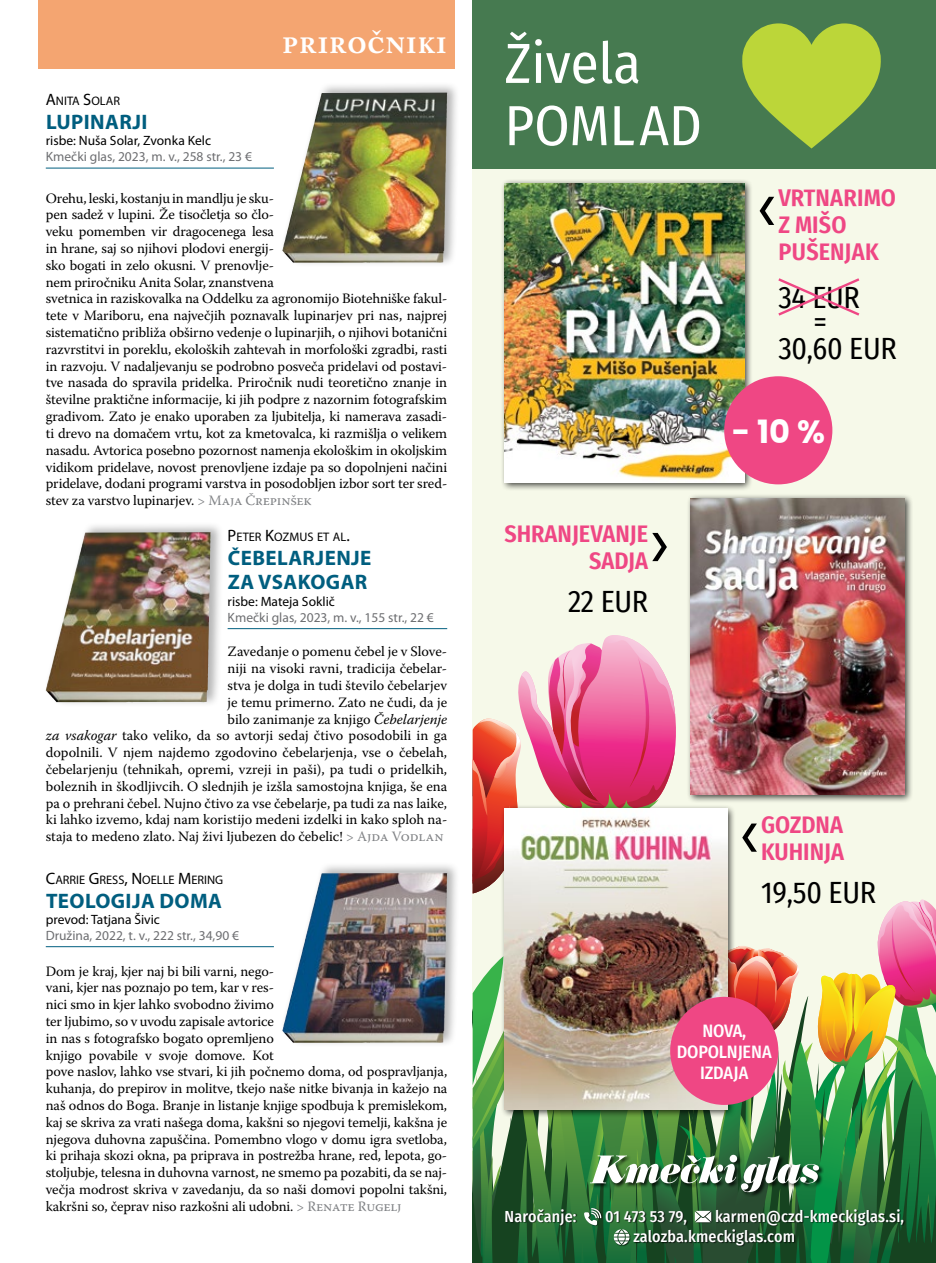
<style>
.page{position:relative;width:936px;height:1263px;background:#fff}
.page>*{position:absolute;margin:0;border:0;box-sizing:border-box;transform-origin:0 0}
.t1{font:56.55px/62.2px "Fira Sans Condensed";color:#fff}
.t2{font:600 34.5px "Adobe Caslon Pro";letter-spacing:.005em;color:#fff}
.t3{font:700 32.1px "Poppins";color:#fff}
.t4{font:30px/24px "Fira Sans Condensed";letter-spacing:-.01em;color:#000;text-align:center}
.t5{font:600 24px/27px "Fira Sans Condensed";color:#ef4784}
.t6{font:700 21px/24px "Myriad Pro";letter-spacing:.02em;color:#005e7f}
.t7{font:500 18px/21px "Fira Sans Condensed";letter-spacing:-.01em;color:#fff;text-align:center}
.t8{font:500 16.05px/19.6px "Fira Sans Condensed";letter-spacing:.01em;color:#fff}
.t9{font:14.25px/16.8px "Warnock Pro";letter-spacing:-.01em;color:#000}
.t10{font:13.5px "Myriad Pro";color:#6d6e71}
.t11{font:13.5px "Myriad Pro";color:#000}
.t12{font:12.3px "Myriad Pro";color:#000}
.s1{font-size:16.5px}
.s2{color:#808285}
.s3{font-style:italic}
</style>
<div class="page">
<hr style="left:227px;top:628px;width:220px;height:1px;background:#005e7f">
<hr style="left:46px;top:168px;width:228px;height:1px;background:#005e7f">
<div style="left:43px;top:521px;width:181px;height:186px;background:#000;opacity:.3"></div>
<img style="left:46px;top:533px;width:162px;height:169px">
<div style="left:280px;top:82px;width:180px;height:186px;background:#000;opacity:.3"></div>
<img style="left:282px;top:93px;width:162px;height:170px">
<div style="left:38px;top:0;width:416px;height:68px;background:#f4a571"></div>
<hr style="left:46px;top:946px;width:228px;height:1px;background:#005e7f">
<div style="left:280px;top:862px;width:180px;height:186px;background:#000;opacity:.3"></div>
<img style="left:282px;top:873px;width:162px;height:170px">
<div style="left:472px;top:0;width:463px;height:169px;background:#467a50"></div>
<div style="left:472px;top:169px;width:463px;height:1094px;background:#f6f9e9"></div>
<svg style="left:740px;top:23px;width:142px;height:125px;background:#95b740"></svg>
<div style="left:500px;top:179px;width:253px;height:313px;background:#000;opacity:.75"></div>
<img style="left:504px;top:183px;width:240px;height:300px">
<div style="left:686px;top:494px;width:227px;height:310px;background:#000;opacity:.75"></div>
<img style="left:691px;top:498px;width:213px;height:137px">
<svg style="left:759px;top:197px;width:15px;height:28px"></svg>
<svg style="left:652px;top:533px;width:15px;height:28px"></svg>
<div style="left:724px;top:376px;width:108px;height:108px;background:#ef4784;border-radius:50%"></div>
<svg style="left:778px;top:278px;width:82px;height:38px"></svg>
<img style="left:472px;top:635px;width:464px;height:628px">
<h2 class="t2" style="left:282px;top:21px;width:167px">priročniki</h2>
<p class="t12" style="left:46px;top:93px;width:76px"><span class="s1">A</span>NITA <span class="s1">S</span>OLAR</p>
<h3 class="t6" style="left:46px;top:109px;width:103px">LUPINARJI</h3>
<p class="t11" style="left:46px;top:132px;width:167px">risbe: Nuša Solar, Zvonka Kelc</p>
<p class="t10" style="left:46px;top:148px;width:208px">Kmečki glas, 2023, m. v., 258 str., 23 €</p>
<p class="t9" style="left:46px;top:189px;width:403px">Orehu, leski, kostanju in mandlju je sku-<br>pen sadež v lupini. Že tisočletja so člo-<br>veku pomemben vir dragocenega lesa<br>in hrane, saj so njihovi plodovi energij-<br>sko bogati in zelo okusni. V prenovlje-<br>nem priročniku Anita Solar, znanstvena<br>svetnica in raziskovalka na Oddelku za agronomijo Biotehniške fakul&shy;tete v Mariboru, ena največjih poznavalk lupinarjev pri nas, najprej sistematično približa obširno vedenje o lupinarjih, o njihovi botanični razvrstitvi in poreklu, ekoloških zahtevah in morfološki zgradbi, rasti in razvoju. V nadaljevanju se podrobno posveča pridelavi od postavi&shy;tve nasada do spravila pridelka. Priročnik nudi teoretično znanje in številne praktične informacije, ki jih podpre z nazornim fotografskim gradivom. Zato je enako uporaben za ljubitelja, ki namerava zasadi&shy;ti drevo na domačem vrtu, kot za kmetovalca, ki razmišlja o velikem nasadu. Avtorica posebno pozornost namenja ekološkim in okoljskim vidikom pridelave, novost prenovljene izdaje pa so dopolnjeni načini pridelave, dodani programi varstva in posodobljen izbor sort ter sred&shy;stev za varstvo lupinarjev. <span class="s2">&gt; Maja Črepinšek</span></p>
<p class="t12" style="left:227px;top:530px;width:124px"><span class="s1">P</span>ETER <span class="s1">K</span>OZMUS ET AL<span class="s1">.</span></p>
<h3 class="t6" style="left:228px;top:546px;width:145px">ČEBELARJENJE<br>ZA VSAKOGAR</h3>
<p class="t11" style="left:227px;top:593px;width:109px">risbe: Mateja Soklič</p>
<p class="t10" style="left:227px;top:609px;width:208px">Kmečki glas, 2023, m. v., 155 str., 22 €</p>
<p class="t9" style="left:46px;top:643px;width:403px;text-align:right">Zavedanje o pomenu čebel je v Slove-<br>niji na visoki ravni, tradicija čebelar-<br>stva je dolga in tudi število čebelarjev<br>je temu primerno. Zato ne čudi, da je<br>bilo zanimanje za knjigo <span class="s3">Čebelarjenje<br>za vsakogar</span> tako veliko, da so avtorji sedaj čtivo posodobili in ga dopolnili. V njem najdemo zgodovino čebelarjenja, vse o čebelah, čebelarjenju (tehnikah, opremi, vzreji in paši), pa tudi o pridelkih, boleznih in škodljivcih. O slednjih je izšla samostojna knjiga, še ena pa o prehrani čebel. Nujno čtivo za vse čebelarje, pa tudi za nas laike, ki lahko izvemo, kdaj nam koristijo medeni izdelki in kako sploh na&shy;staja to medeno zlato. Naj živi ljubezen do čebelic! <span class="s2">&gt; Ajda Vodlan</span></p>
<p class="t12" style="left:46px;top:872px;width:179px"><span class="s1">C</span>ARRIE <span class="s1">G</span>RESS<span class="s1">, N</span> OELLE <span class="s1">M</span>ERING</p>
<h3 class="t6" style="left:46px;top:888px;width:177px">TEOLOGIJA DOMA</h3>
<p class="t11" style="left:46px;top:911px;width:116px">prevod: Tatjana Šivic</p>
<p class="t10" style="left:46px;top:927px;width:195px">Družina, 2022, t. v., 222 str., 34,90 €</p>
<p class="t9" style="left:46px;top:962px;width:403px">Dom je kraj, kjer naj bi bili varni, nego-<br>vani, kjer nas poznajo po tem, kar v res-<br>nici smo in kjer lahko svobodno živimo<br>ter ljubimo, so v uvodu zapisale avtorice<br>in nas s fotografsko bogato opremljeno<br>knjigo povabile v svoje domove. Kot<br>pove naslov, lahko vse stvari, ki jih počnemo doma, od pospravljanja, kuhanja, do prepirov in molitve, tkejo naše nitke bivanja in kažejo na naš odnos do Boga. Branje in listanje knjige spodbuja k premislekom, kaj se skriva za vrati našega doma, kakšni so njegovi temelji, kakšna je njegova duhovna zapuščina. Pomembno vlogo v domu igra svetloba, ki prihaja skozi okna, pa priprava in postrežba hrane, red, lepota, go&shy;stoljubje, telesna in duhovna varnost, ne smemo pa pozabiti, da se naj&shy;večja modrost skriva v zavedanju, da so naši domovi popolni takšni, kakršni so, čeprav niso razkošni ali udobni. <span class="s2">&gt; Renate Rugelj</span></p>
<h1 class="t1" style="left:504px;top:31px;width:199px">Živela<br>POMLAD</h1>
<h3 class="t5" style="left:504px;top:519px;width:145px;text-align:right">SHRANJEVANJE<br>SADJA</h3>
<h3 class="t4" style="left:568px;top:589px;width:82px">22 EUR</h3>
<h3 class="t5" style="left:778px;top:182px;width:119px">VRTNARIMO<br>Z MIŠO<br>PUŠENJAK</h3>
<h3 class="t4" style="left:778px;top:284px;width:83px">34 EUR =</h3>
<h3 class="t4" style="left:778px;top:335px;width:120px">30,60 EUR</h3>
<h3 class="t3" style="left:731px;top:413px;width:95px">- 10 %</h3>
<h3 class="t5" style="left:761px;top:809px;width:84px">GOZDNA<br>KUHINJA</h3>
<h3 class="t4" style="left:761px;top:880px;width:116px">19,50 EUR</h3>
<p class="t7" style="left:676px;top:1019px;width:96px">NOVA,<br>DOPOLNJENA<br>IZDAJA</p>
<p class="t8" style="left:504px;top:1206px;width:73px">Naročanje:</p>
<p class="t8" style="left:605px;top:1206px;width:83px">01 473 53 79,</p>
<p class="t8" style="left:633px;top:1206px;width:272px;text-indent:82px">karmen@czd-kmeckiglas.si, zalozba.kmeckiglas.com</p>
</div>
